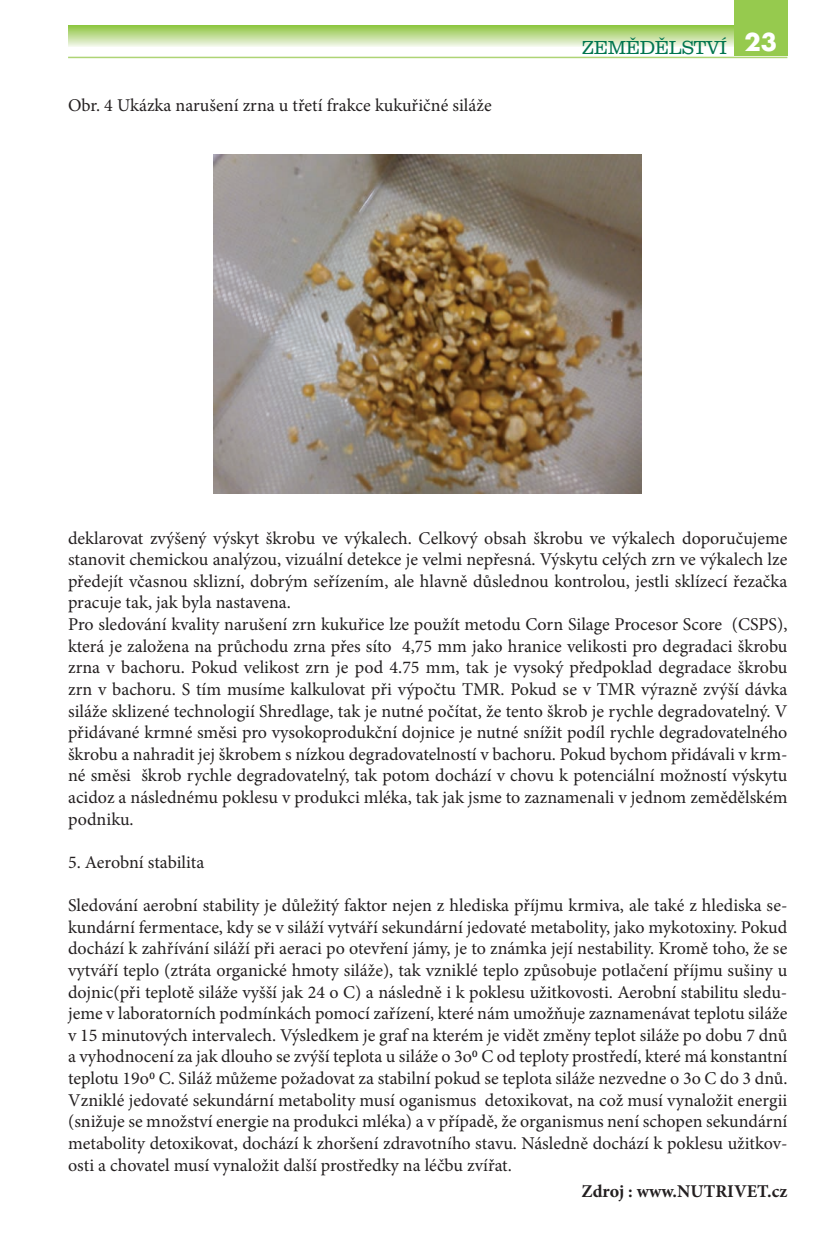
<style>
.page{position:relative;width:830px;height:1234px;background:#fff}
.page>*{position:absolute;margin:0;border:0;box-sizing:border-box;transform-origin:0 0}
.t1{font:300 19.5px "URW Clarendon TCE";letter-spacing:-.02em;color:#00754f}
.t2{font:18px/21.6px "Minion Pro";color:#231f20}
.t3{font:700 18px "Minion Pro";color:#231f20}
.s1{font-family:"Futura";font-weight:700;font-size:24px;color:#fff}
</style>
<div class="page">
<svg style="left:68px;top:26px;width:665px;height:21px;background:#c2df99"></svg>
<hr style="left:68px;top:57px;width:719px;height:1px;background:#aed475">
<div style="left:733px;top:0;width:54px;height:55px;background:#96ca4e"></div>
<img style="left:213px;top:154px;width:428px;height:339px">
<p class="t2" style="left:68px;top:95px;width:425px">Obr. 4 Ukázka narušení zrna u třetí frakce kukuřičné siláže</p>
<p class="t1" style="left:581px;top:36px;width:196px">ZEMĚDĚLSTVÍ <span class="s1">23</span></p>
<p class="t2" style="left:68px;top:527px;width:720px">deklarovat zvýšený výskyt škrobu ve výkalech. Celkový obsah škrobu ve výkalech doporučujeme stanovit chemickou analýzou, vizuální detekce je velmi nepřesná. Výskytu celých zrn ve výkalech lze předejít včasnou sklizní, dobrým seřízením, ale hlavně důslednou kontrolou, jestli sklízecí řezačka pracuje tak, jak byla nastavena.<br>Pro sledování kvality narušení zrn kukuřice lze použít metodu Corn Silage Procesor Score (CSPS), která je založena na průchodu zrna přes síto 4,75 mm jako hranice velikosti pro degradaci škrobu zrna v bachoru. Pokud velikost zrn je pod 4.75 mm, tak je vysoký předpoklad degradace škrobu zrn v bachoru. S tím musíme kalkulovat při výpočtu TMR. Pokud se v TMR výrazně zvýší dávka siláže sklizené technologií Shredlage, tak je nutné počítat, že tento škrob je rychle degradovatelný. V přidávané krmné směsi pro vysokoprodukční dojnice je nutné snížit podíl rychle degradovatelného škrobu a nahradit jej škrobem s nízkou degradovatelností v bachoru. Pokud bychom přidávali v krm&shy;né směsi škrob rychle degradovatelný, tak potom dochází v chovu k potenciální možností výskytu acidoz a následnému poklesu v produkci mléka, tak jak jsme to zaznamenali v jednom zemědělském podniku.</p>
<p class="t2" style="left:68px;top:851px;width:138px">5. Aerobní stabilita</p>
<p class="t2" style="left:68px;top:894px;width:720px;text-align:justify">Sledování aerobní stability je důležitý faktor nejen z hlediska příjmu krmiva, ale také z hlediska se&shy;kundární fermentace, kdy se v siláží vytváří sekundární jedovaté metabolity, jako mykotoxiny. Pokud dochází k zahřívání siláží při aeraci po otevření jámy, je to známka její nestability. Kromě toho, že se vytváří teplo (ztráta organické hmoty siláže), tak vzniklé teplo způsobuje potlačení příjmu sušiny u dojnic(při teplotě siláže vyšší jak 24 o C) a následně i k poklesu užitkovosti. Aerobní stabilitu sledu&shy;jeme v laboratorních podmínkách pomocí zařízení, které nám umožňuje zaznamenávat teplotu siláže v 15 minutových intervalech. Výsledkem je graf na kterém je vidět změny teplot siláže po dobu 7 dnů a vyhodnocení za jak dlouho se zvýší teplota u siláže o 3o0 C od teploty prostředí, které má konstantní teplotu 19o0 C. Siláž můžeme požadovat za stabilní pokud se teplota siláže nezvedne o 3o C do 3 dnů.<br>Vzniklé jedovaté sekundární metabolity musí oganismus detoxikovat, na což musí vynaložit energii (snižuje se množství energie na produkci mléka) a v případě, že organismus není schopen sekundární metabolity detoxikovat, dochází k zhoršení zdravotního stavu. Následně dochází k poklesu užitkov&shy;osti a chovatel musí vynaložit další prostředky na léčbu zvířat.</p>
<p class="t3" style="left:581px;top:1178px;width:207px">Zdroj : www.NUTRIVET.cz</p>
</div>
